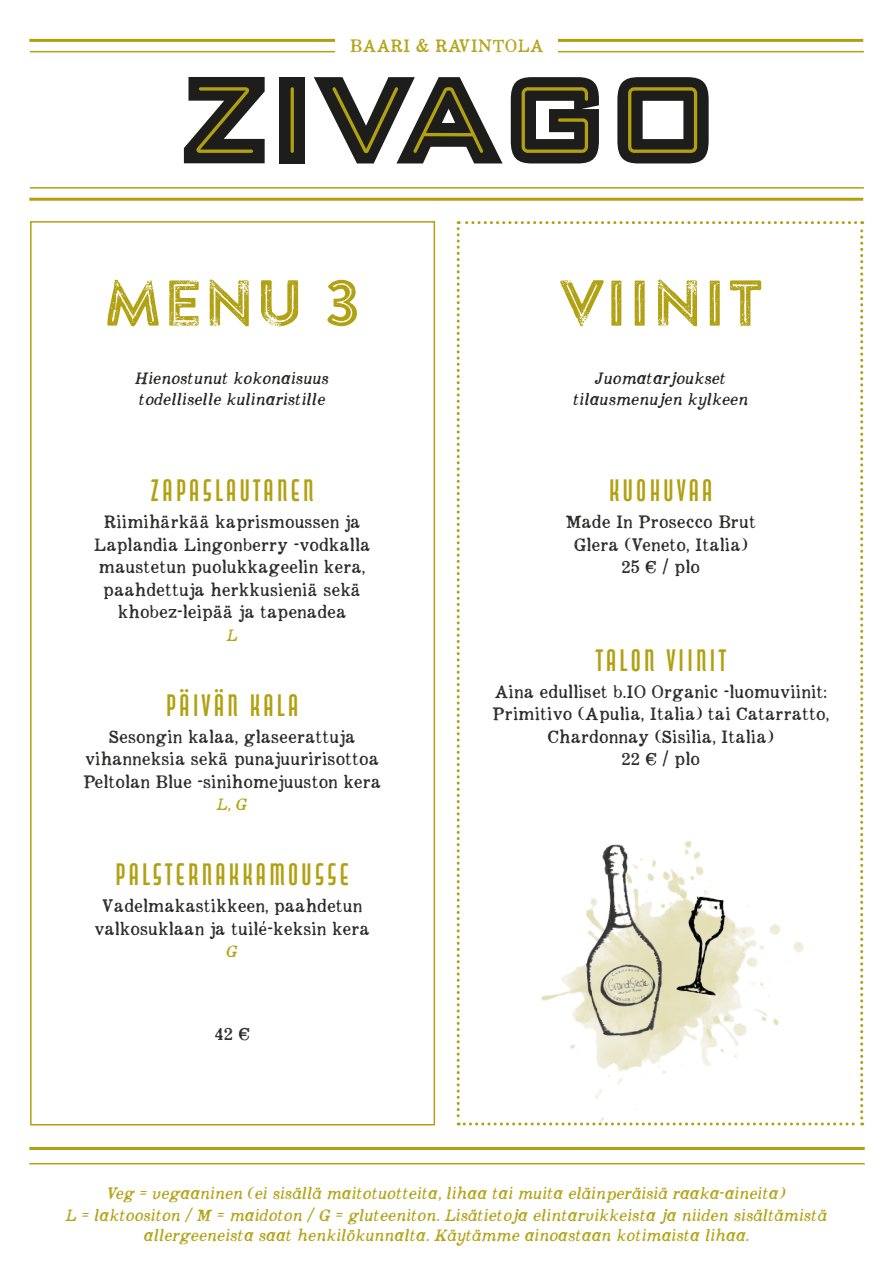
<style>
.page{position:relative;width:893px;height:1263px;background:#fff}
.page>*{position:absolute;margin:0;border:0;box-sizing:border-box;transform-origin:0 0}
.t1{font:64.5px "Brandon Printed Inline";color:#b1a112}
.t2{font:27px "Capitol Demi Bold Capitals";color:#b1a112}
.t3{font:500 18px/22.5px "Appareo";color:#262625;text-align:center}
.t4{font:500 18px "Appareo";color:#b1a112}
.t5{font:italic 500 16.5px/19.8px "Appareo";color:#b1a112;text-align:center}
.t6{font:italic 500 16.5px "Appareo";color:#1d1d1b}
.t7{font:italic 500 16.5px "Appareo";color:#b2a011}
</style>
<div class="page">
<div style="left:30px;top:221px;width:405px;height:904px;border:2px solid #b2a011"></div>
<svg style="left:457px;top:221px;width:406px;height:904px"></svg>
<div style="left:280px;top:77px;width:25px;height:86px;background:#1d1d1b"></div>
<svg style="left:184px;top:77px;width:81px;height:86px"></svg>
<hr style="left:291px;top:87px;width:3px;height:66px;background:#b2a012;border-radius:2px">
<svg style="left:314px;top:77px;width:189px;height:86px"></svg>
<svg style="left:617px;top:77px;width:92px;height:86px"></svg>
<svg style="left:511px;top:77px;width:88px;height:86px;background:#504e3d"></svg>
<hr style="left:29px;top:39px;width:834px;height:3px;background:#b2a011">
<hr style="left:30px;top:51px;width:834px;height:1px;background:#b2a011">
<hr style="left:30px;top:187px;width:834px;height:2px;background:#b2a011">
<hr style="left:29px;top:1163px;width:836px;height:1px;background:#b2a011">
<hr style="left:29px;top:198px;width:834px;height:3px;background:#b2a011">
<hr style="left:29px;top:1147px;width:836px;height:3px;background:#b2a011">
<div style="left:336px;top:34px;width:222px;height:22px;background:#fff"></div>
<img style="left:459px;top:783px;width:397px;height:343px">
<img style="left:573px;top:838px;width:99px;height:204px">
<img style="left:669px;top:881px;width:71px;height:125px">
<p class="t4" style="left:350px;top:33px;width:196px">BAARI &amp; RAVINTOLA</p>
<p class="t1" style="left:103px;top:262px;width:259px">MENU 3</p>
<p class="t6" style="left:135px;top:367px;width:195px">Hienostunut kokonaisuus</p>
<p class="t6" style="left:139px;top:388px;width:188px">todelliselle kulinaristille</p>
<p class="t2" style="left:149px;top:476px;width:167px">ZAPASLAUTANEN</p>
<p class="t3" style="left:94px;top:511px;width:278px">Riimihärkää kaprismoussen ja<br>Laplandia Lingonberry -vodkalla maustetun puolukkageelin kera, paahdettuja herkkusieniä sekä</p>
<p class="t3" style="left:118px;top:601px;width:230px">khobez-leipää ja tapenadea</p>
<p class="t7" style="left:227px;top:624px;width:12px">L</p>
<p class="t1" style="left:559px;top:262px;width:207px">VIINIT</p>
<p class="t6" style="left:595px;top:367px;width:133px">Juomatarjoukset</p>
<p class="t6" style="left:573px;top:388px;width:177px">tilausmenujen kylkeen</p>
<p class="t2" style="left:608px;top:476px;width:108px">KUOHUVAA</p>
<p class="t3" style="left:566px;top:511px;width:192px">Made In Prosecco Brut</p>
<p class="t3" style="left:574px;top:533px;width:176px">Glera (Veneto, Italia)</p>
<p class="t3" style="left:621px;top:556px;width:80px">25 € / plo</p>
<p class="t2" style="left:164px;top:691px;width:137px">PÄIVÄN KALA</p>
<p class="t3" style="left:83px;top:725px;width:300px">Sesongin kalaa, glaseerattuja vihanneksia sekä punajuuririsottoa<br>Peltolan Blue -sinihomejuuston kera</p>
<p class="t7" style="left:217px;top:793px;width:32px">L, G</p>
<p class="t2" style="left:114px;top:860px;width:238px">PALSTERNAKKAMOUSSE</p>
<p class="t3" style="left:94px;top:895px;width:277px">Vadelmakastikkeen, paahdetun valkosuklaan ja tuilé-keksin kera</p>
<p class="t7" style="left:226px;top:940px;width:13px">G</p>
<p class="t3" style="left:214px;top:1022px;width:37px">42 €</p>
<p class="t2" style="left:594px;top:646px;width:135px">TALON VIINIT</p>
<p class="t3" style="left:494px;top:680px;width:334px">Aina edulliset b.IO Organic -luomuviinit:</p>
<p class="t3" style="left:492px;top:703px;width:339px">Primitivo (Apulia, Italia) tai Catarratto,<br>Chardonnay (Sisilia, Italia)</p>
<p class="t3" style="left:621px;top:748px;width:80px">22 € / plo</p>
<p class="t5" style="left:108px;top:1183px;width:679px">Veg = vegaaninen (ei sisällä maitotuotteita, lihaa tai muita eläinperäisiä raaka-aineita)</p>
<p class="t5" style="left:66px;top:1205px;width:762px">L = laktoositon / M = maidoton / G = gluteeniton. Lisätietoja elintarvikkeista ja niiden sisältämistä allergeeneista saat henkilökunnalta. Käytämme ainoastaan kotimaista lihaa.</p>
</div>
